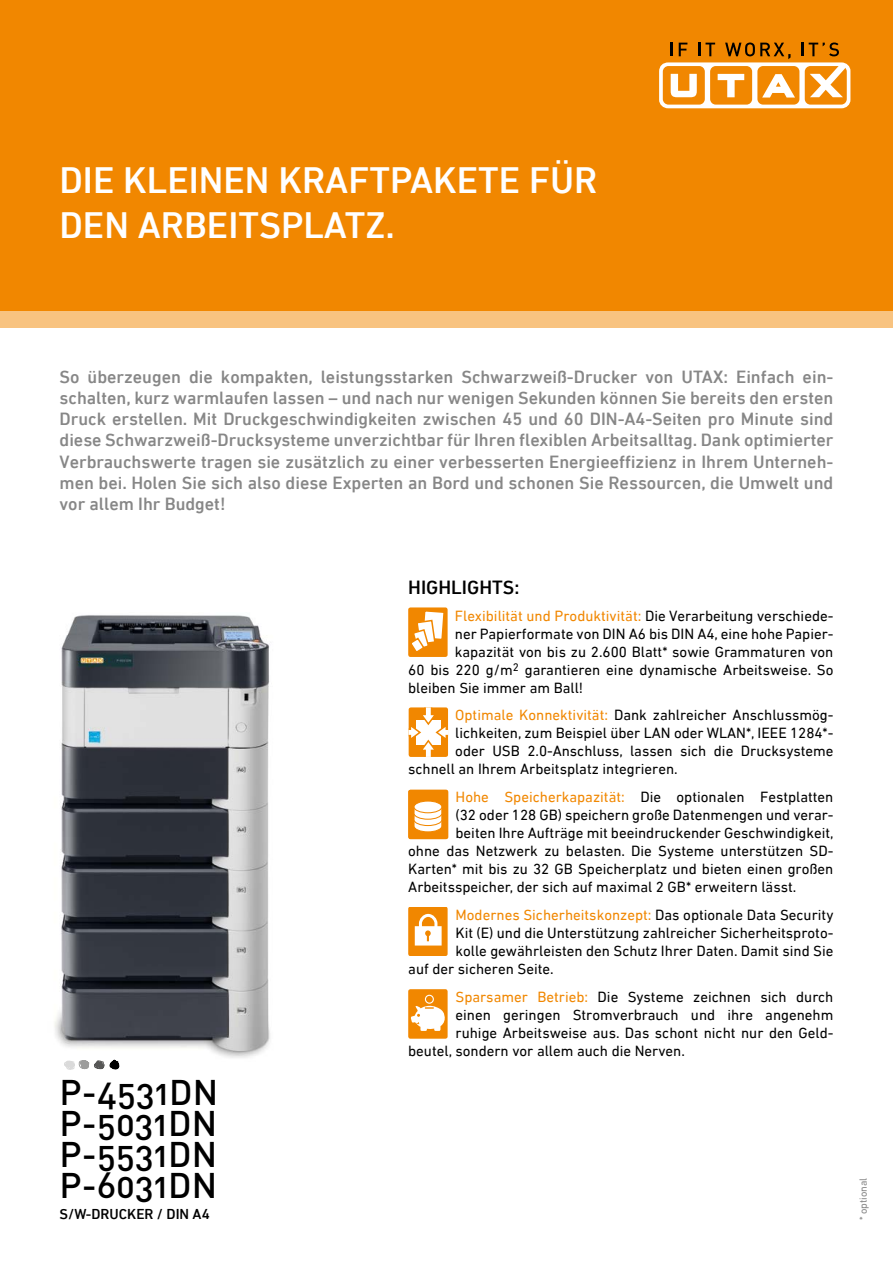
<style>
.page{position:relative;width:893px;height:1263px;background:#fff}
.page>*{position:absolute;margin:0;border:0;box-sizing:border-box;transform-origin:0 0}
.t1{font:500 37.5px/45px "DIN Next LT Pro";color:#fff}
.t2{font:35.25px/31px "DIN Medium Alternate";letter-spacing:.005em;color:#000;text-align:justify}
.t3{font:500 19.5px "DIN Next LT Pro";color:#000}
.t4{font:500 18px/21px "DIN Next LT Pro";color:#878787;text-align:justify}
.t5{font:15px "DIN Next LT Pro";color:#000}
.t6{font:15px "DIN Next LT Pro";color:#f18700}
.t7{font:500 14.7px "DIN Next LT Pro";color:#000}
.t8{font:10.5px "DIN Next LT Pro";color:#878787}
.s1{color:#000}
.s2{color:#f18700}
</style>
<div class="page">
<img style="left:54px;top:615px;width:216px;height:452px">
<div style="left:0;top:0;width:893px;height:310px;background:#f18700"></div>
<div style="left:0;top:310px;width:893px;height:17px;background:#f8c380"></div>
<div style="left:659px;top:62px;width:191px;height:46px;background:#fff;border-radius:9px"></div>
<div style="left:663px;top:66px;width:42px;height:39px;background:#f18700;border-radius:6px"></div>
<div style="left:710px;top:66px;width:42px;height:39px;background:#f18700;border-radius:6px"></div>
<div style="left:757px;top:66px;width:42px;height:39px;background:#f18700;border-radius:6px"></div>
<div style="left:805px;top:66px;width:42px;height:39px;background:#f18700;border-radius:6px"></div>
<svg style="left:671px;top:74px;width:26px;height:23px"></svg>
<svg style="left:718px;top:74px;width:26px;height:23px"></svg>
<svg style="left:810px;top:66px;width:36px;height:31px"></svg>
<svg style="left:762px;top:74px;width:33px;height:24px"></svg>
<svg style="left:671px;top:43px;width:2px;height:13px"></svg>
<svg style="left:679px;top:43px;width:8px;height:13px"></svg>
<svg style="left:699px;top:43px;width:16px;height:13px"></svg>
<svg style="left:725px;top:43px;width:65px;height:16px"></svg>
<svg style="left:802px;top:43px;width:37px;height:13px"></svg>
<svg style="left:408px;top:790px;width:40px;height:49px"></svg>
<div style="left:414px;top:801px;width:28px;height:12px;background:#fff;border-radius:50%"></div>
<div style="left:413px;top:800px;width:29px;height:13px;border:1px solid #f18700;border-radius:50%"></div>
<svg style="left:64px;top:1060px;width:55px;height:10px"></svg>
<div style="left:408px;top:990px;width:40px;height:48px;background:#f18700;border-radius:2px"></div>
<svg style="left:411px;top:1005px;width:34px;height:26px"></svg>
<div style="left:425px;top:995px;width:9px;height:9px;border:1px solid #fff;border-radius:50%"></div>
<div style="left:408px;top:907px;width:40px;height:48px;background:#f18700;border-radius:2px"></div>
<svg style="left:415px;top:914px;width:27px;height:31px"></svg>
<svg style="left:409px;top:707px;width:39px;height:50px"></svg>
<div style="left:408px;top:607px;width:40px;height:50px;background:#f18700;border-radius:2px"></div>
<svg style="left:408px;top:609px;width:36px;height:45px"></svg>
<h1 class="t1" style="left:60px;top:158px;width:539px">Die kleinen Kraftpakete für den Arbeitsplatz.</h1>
<p class="t4" style="left:60px;top:367px;width:775px">So überzeugen die kompakten, leistungsstarken Schwarzweiß-Drucker von UTAX: Einfach ein&shy;schalten, kurz warmlaufen lassen – und nach nur wenigen Sekunden können Sie bereits den ersten Druck erstellen. Mit Druckgeschwindigkeiten zwischen 45 und 60 DIN-A4-Seiten pro Minute sind diese Schwarzweiß-Drucksysteme unverzichtbar für Ihren flexiblen Arbeitsalltag. Dank optimierter Verbrauchswerte tragen sie zusätzlich zu einer verbesserten Energieeffizienz in Ihrem Unterneh&shy;men bei. Holen Sie sich also diese Experten an Bord und schonen Sie Ressourcen, die Umwelt und vor allem Ihr Budget!</p>
<h2 class="t2" style="left:60px;top:1076px;width:160px">P-4531DN P-5031DN P-5531DN P-6031DN</h2>
<p class="t7" style="left:60px;top:1206px;width:152px">S/W-drucker / DIN A4</p>
<h3 class="t3" style="left:408px;top:576px;width:113px">HIGHLIGHTS:</h3>
<p class="t6" style="left:455px;top:607px;width:380px">Flexibilität und Produktivität: <span class="s1">Die Verarbeitung verschiede-</span></p>
<p class="t5" style="left:455px;top:625px;width:380px">ner Papierformate von DIN A6 bis DIN A4, eine hohe Papier-</p>
<p class="t5" style="left:455px;top:643px;width:380px">kapazität von bis zu 2.600 Blatt* sowie Grammaturen von</p>
<p class="t5" style="left:408px;top:661px;width:427px">60 bis 220 g/m<sup>2</sup> garantieren eine dynamische Arbeitsweise. So</p>
<p class="t5" style="left:408px;top:679px;width:177px">bleiben Sie immer am Ball!</p>
<p class="t5" style="left:455px;top:706px;width:380px"><span class="s2">Optimale Konnektivität:</span> Dank zahlreicher Anschlussmög-</p>
<p class="t5" style="left:455px;top:724px;width:380px">lichkeiten, zum Beispiel über LAN oder WLAN*, IEEE 1284*-</p>
<p class="t5" style="left:455px;top:742px;width:380px">oder USB 2.0-Anschluss, lassen sich die Drucksysteme</p>
<p class="t5" style="left:408px;top:760px;width:271px">schnell an Ihrem Arbeitsplatz integrieren.</p>
<p class="t5" style="left:456px;top:788px;width:379px"><span class="s2">Hohe Speicherkapazität:</span> Die optionalen Festplatten</p>
<p class="t5" style="left:456px;top:806px;width:379px">(32 oder 128 GB) speichern große Datenmengen und verar-</p>
<p class="t5" style="left:456px;top:824px;width:380px">beiten Ihre Aufträge mit beeindruckender Geschwindigkeit,</p>
<p class="t5" style="left:408px;top:842px;width:427px">ohne das Netzwerk zu belasten. Die Systeme unterstützen SD-</p>
<p class="t5" style="left:408px;top:860px;width:427px">Karten* mit bis zu 32 GB Speicherplatz und bieten einen großen</p>
<p class="t5" style="left:408px;top:878px;width:390px">Arbeitsspeicher, der sich auf maximal 2 GB* erweitern lässt.</p>
<p class="t6" style="left:456px;top:906px;width:379px">Modernes Sicherheitskonzept: <span class="s1">Das optionale Data Security</span></p>
<p class="t5" style="left:456px;top:924px;width:379px">Kit (E) und die Unterstützung zahlreicher Sicherheitsproto-</p>
<p class="t5" style="left:456px;top:942px;width:379px">kolle gewährleisten den Schutz Ihrer Daten. Damit sind Sie</p>
<p class="t5" style="left:408px;top:960px;width:147px">auf der sicheren Seite.</p>
<p class="t5" style="left:456px;top:988px;width:379px"><span class="s2">Sparsamer Betrieb:</span> Die Systeme zeichnen sich durch</p>
<p class="t5" style="left:456px;top:1006px;width:379px">einen geringen Stromverbrauch und ihre angenehm</p>
<p class="t5" style="left:456px;top:1024px;width:379px">ruhige Arbeitsweise aus. Das schont nicht nur den Geld-</p>
<p class="t5" style="left:408px;top:1042px;width:278px">beutel, sondern vor allem auch die Nerven.</p>
<p class="t8" style="left:857px;top:1220px;width:44px;rotate:-90deg">* optional</p>
</div>
